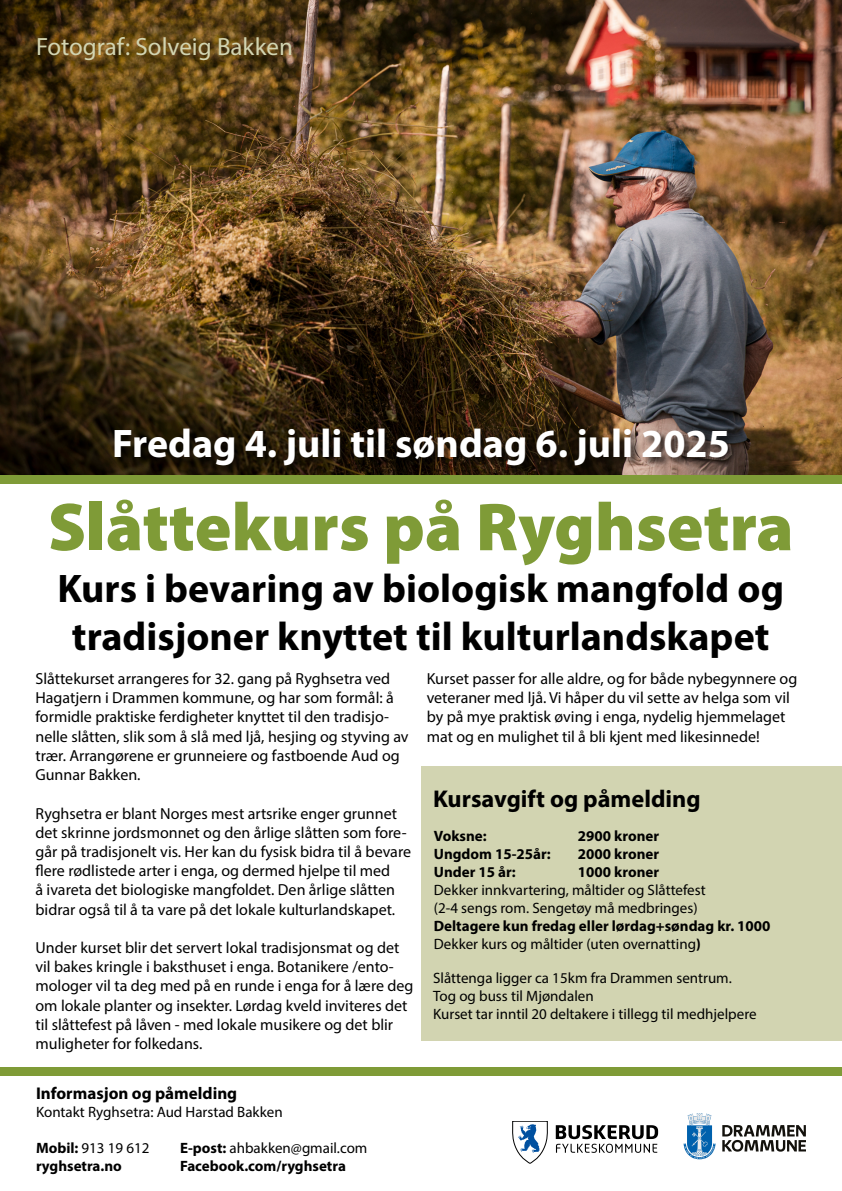
<style>
.page{position:relative;width:842px;height:1191px;background:#fff}
.page>*{position:absolute;margin:0;border:0;box-sizing:border-box;transform-origin:0 0}
.t1{font:900 68.3px "Myriad Pro";color:#7f9b37}
.t2{font:700 40px/48px "Myriad Pro";color:#000;text-align:center}
.t3{font:700 40px "Myriad Pro";color:#fff}
.t4{font:25px "Myriad Pro";color:#d2d4b1}
.t5{font:700 24.3px "Myriad Pro";color:#000}
.t6{font:700 17px "Myriad Pro";color:#000}
.t7{font:16px/19.2px "Myriad Pro";color:#000}
.t8{font:15px/18px "Myriad Pro";color:#000}
.t9{font:700 15px/18px "Myriad Pro";color:#000}
.s1{font-weight:700}
.s2{font-weight:400}
</style>
<div class="page">
<img style="left:0;top:0;width:842px;height:475px">
<div style="left:421px;top:766px;width:421px;height:274px;background:#d2d4b1"></div>
<div style="left:112px;top:426px;width:626px;height:49px;background:#000;opacity:.75"></div>
<div style="left:0;top:1066px;width:842px;height:9px;background:#7f9b37"></div>
<div style="left:0;top:475px;width:842px;height:9px;background:#7f9b37"></div>
<svg style="left:722px;top:1125px;width:84px;height:26px"></svg>
<svg style="left:684px;top:1113px;width:31px;height:46px"></svg>
<svg style="left:556px;top:1125px;width:102px;height:27px"></svg>
<svg style="left:512px;top:1121px;width:36px;height:42px"></svg>
<h3 class="t4" style="left:36px;top:31px;width:258px">Fotograf: Solveig Bakken</h3>
<h2 class="t3" style="left:112px;top:417px;width:619px">Fredag 4. juli til søndag 6. juli 2025</h2>
<h1 class="t1" style="left:48px;top:481px;width:747px">Slåttekurs på Ryghsetra</h1>
<h2 class="t2" style="left:57px;top:563px;width:728px">Kurs i bevaring av biologisk mangfold og tradisjoner knyttet til kulturlandskapet</h2>
<p class="t7" style="left:36px;top:669px;width:375px">Slåttekurset arrangeres for 32. gang på Ryghsetra ved Hagatjern i Drammen kommune, og har som formål: å formidle praktiske ferdigheter knyttet til den tradisjo&shy;nelle slåtten, slik som å slå med ljå, hesjing og styving av trær. Arrangørene er grunneiere og fastboende Aud og Gunnar Bakken.</p>
<p class="t7" style="left:36px;top:803px;width:377px">Ryghsetra er blant Norges mest artsrike enger grunnet det skrinne jordsmonnet og den årlige slåtten som fore&shy;går på tradisjonelt vis. Her kan du fysisk bidra til å bevare flere rødlistede arter i enga, og dermed hjelpe til med<br>å ivareta det biologiske mangfoldet. Den årlige slåtten bidrar også til å ta vare på det lokale kulturlandskapet.</p>
<p class="t7" style="left:36px;top:937px;width:379px">Under kurset blir det servert lokal tradisjonsmat og det vil bakes kringle i baksthuset i enga. Botanikere /ento&shy;mologer vil ta deg med på en runde i enga for å lære deg om lokale planter og insekter. Lørdag kveld inviteres det til slåttefest på låven - med lokale musikere og det blir muligheter for folkedans.</p>
<p class="t6" style="left:36px;top:1082px;width:203px">Informasjon og påmelding</p>
<p class="t8" style="left:36px;top:1102px;width:248px">Kontakt Ryghsetra: Aud Harstad Bakken</p>
<p class="t8" style="left:36px;top:1138px;width:115px"><span class="s1">Mobil:</span> 913 19 612</p>
<p class="t8" style="left:180px;top:1138px;width:189px"><span class="s1">E-post:</span> ahbakken@gmail.com</p>
<p class="t9" style="left:36px;top:1156px;width:87px">ryghsetra.no</p>
<p class="t9" style="left:180px;top:1156px;width:167px">Facebook.com/ryghsetra</p>
<p class="t7" style="left:427px;top:669px;width:372px">Kurset passer for alle aldre, og for både nybegynnere og veteraner med ljå. Vi håper du vil sette av helga som vil by på mye praktisk øving i enga, nydelig hjemmelaget mat og en mulighet til å bli kjent med likesinnede!</p>
<h3 class="t5" style="left:433px;top:783px;width:269px">Kursavgift og påmelding</h3>
<p class="t9" style="left:434px;top:826px;width:54px">Voksne:</p>
<p class="t9" style="left:578px;top:826px;width:83px">2900 kroner</p>
<p class="t9" style="left:434px;top:844px;width:118px">Ungdom 15-25år:</p>
<p class="t9" style="left:578px;top:844px;width:83px">2000 kroner</p>
<p class="t9" style="left:434px;top:862px;width:83px">Under 15 år:</p>
<p class="t9" style="left:578px;top:862px;width:83px">1000 kroner</p>
<p class="t8" style="left:434px;top:881px;width:273px">Dekker innkvartering, måltider og Slåttefest (2-4 sengs rom. Sengetøy må medbringes)</p>
<p class="t9" style="left:434px;top:916px;width:338px">Deltagere kun fredag eller lørdag+søndag kr. 1000<br><span class="s2">Dekker kurs og måltider (uten overnatting</span>)</p>
<p class="t8" style="left:433px;top:969px;width:325px">Slåttenga ligger ca 15km fra Drammen sentrum.<br>Tog og buss til Mjøndalen<br>Kurset tar inntil 20 deltakere i tillegg til medhjelpere</p>
</div>
